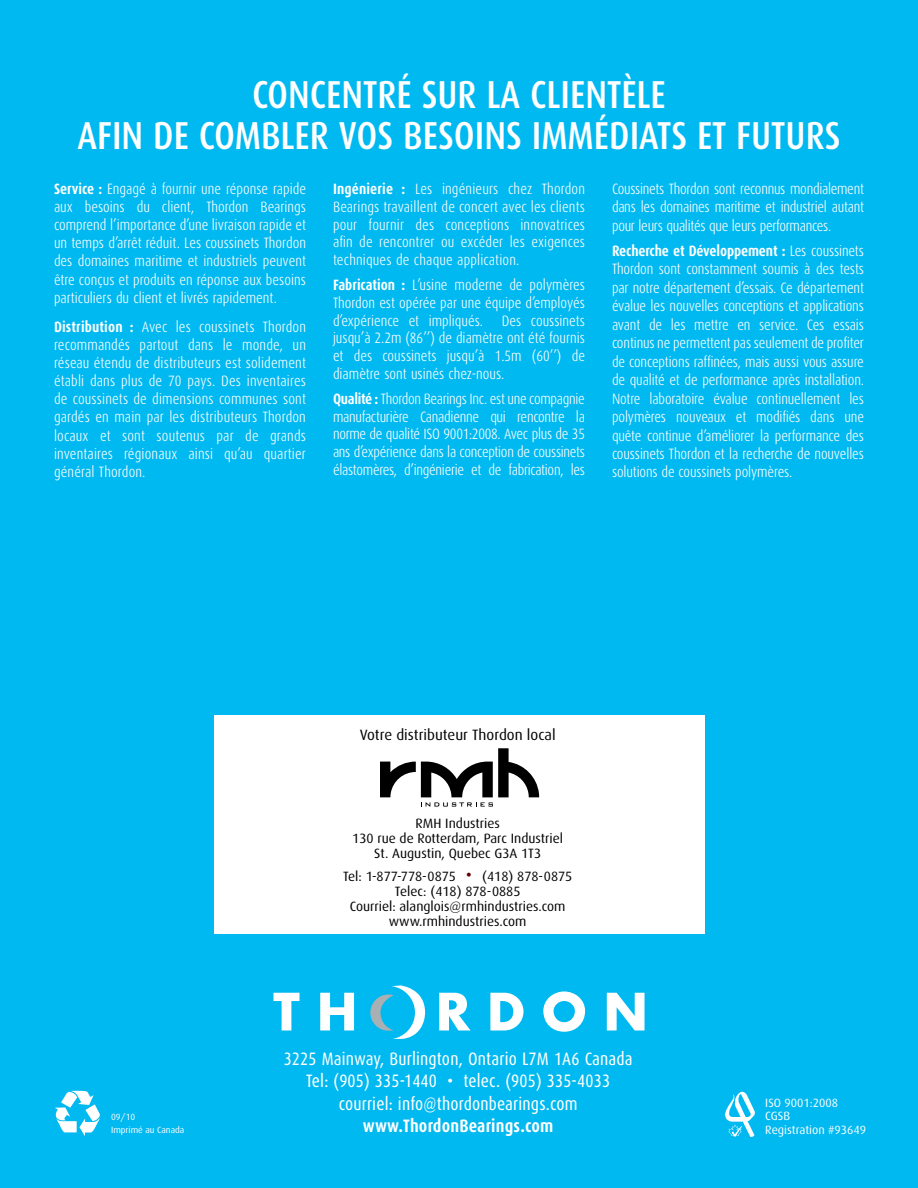
<style>
.page{position:relative;width:918px;height:1188px;background:#00b9f1}
.page>*{position:absolute;margin:0;border:0;box-sizing:border-box;transform-origin:0 0}
.t1{font:500 39px/40.5px "Dax Condensed";color:#fff;text-align:center}
.t2{font:18px/22.5px "Dax Condensed";letter-spacing:.01em;color:#fff;text-align:center}
.t3{font:700 18px "Dax Condensed";letter-spacing:.01em;color:#fff}
.t4{font:300 15px/18.1px "Dax Condensed";color:#fff;text-align:justify}
.t5{font:15px "Dax";color:#000}
.t6{font:13.5px/15px "Dax";color:#000;text-align:center}
.t7{font:12px/13.5px "Dax";color:#fff}
.t8{font:9px/13.5px "Dax";color:#fff}
.s1{font-weight:700}
.s2{font-family:"Dax Condensed";font-size:18px;color:#640000}
</style>
<div class="page">
<div style="left:214px;top:716px;width:491px;height:218px;background:#fff"></div>
<svg style="left:55px;top:1091px;width:45px;height:45px"></svg>
<svg style="left:725px;top:1091px;width:30px;height:46px"></svg>
<svg style="left:273px;top:993px;width:27px;height:37px"></svg>
<svg style="left:320px;top:993px;width:34px;height:37px"></svg>
<svg style="left:439px;top:993px;width:31px;height:37px"></svg>
<svg style="left:490px;top:993px;width:34px;height:37px"></svg>
<svg style="left:543px;top:991px;width:42px;height:41px"></svg>
<svg style="left:607px;top:993px;width:38px;height:37px"></svg>
<svg style="left:370px;top:986px;width:56px;height:53px"></svg>
<svg style="left:380px;top:748px;width:159px;height:59px"></svg>
<h1 class="t1" style="left:78px;top:75px;width:764px">CONCENTRÉ SUR LA CLIENTÈLE<br>AFIN DE COMBLER VOS BESOINS IMMÉDIATS ET FUTURS</h1>
<p class="t4" style="left:54px;top:180px;width:254px"><span class="s1">Service :</span> Engagé à fournir une réponse rapide aux besoins du client, Thordon Bearings comprend l’importance d’une livraison rapide et un temps d’arrêt réduit. Les coussinets Thordon des domaines maritime et industriels peuvent être conçus et produits en réponse aux besoins particuliers du client et livrés rapidement.</p>
<p class="t4" style="left:54px;top:318px;width:254px"><span class="s1">Distribution :</span> Avec les coussinets Thordon recommandés partout dans le monde, un réseau étendu de distributeurs est solidement établi dans plus de 70 pays. Des inventaires de coussinets de dimensions communes sont gardés en main par les distributeurs Thordon locaux et sont soutenus par de grands inventaires régionaux ainsi qu’au quartier général Thordon.</p>
<p class="t4" style="left:333px;top:180px;width:254px"><span class="s1">Ingénierie :</span> Les ingénieurs chez Thordon Bearings travaillent de concert avec les clients pour fournir des conceptions innovatrices afin de rencontrer ou excéder les exigences techniques de chaque application.</p>
<p class="t4" style="left:333px;top:276px;width:254px"><span class="s1">Fabrication :</span> L’usine moderne de polymères Thordon est opérée par une équipe d’employés d’expérience et impliqués.</p>
<p class="t4" style="left:333px;top:312px;width:254px;text-indent:169px">Des coussinets jusqu’à 2.2m (86’’) de diamètre ont été fournis et des coussinets jusqu’à 1.5m (60’’) de diamètre sont usinés chez-nous.</p>
<p class="t4" style="left:333px;top:390px;width:254px"><span class="s1">Qualité :</span> Thordon Bearings Inc. est une compagnie manufacturière Canadienne qui rencontre la norme de qualité ISO 9001:2008. Avec plus de 35 ans d’expérience dans la conception de coussinets élastomères, d’ingénierie et de fabrication, les</p>
<p class="t4" style="left:612px;top:180px;width:254px">Coussinets Thordon sont reconnus mondialement dans les domaines maritime et industriel autant pour leurs qualités que leurs performances.</p>
<p class="t4" style="left:612px;top:242px;width:254px"><span class="s1">Recherche et Développement :</span> Les coussinets Thordon sont constamment soumis à des tests par notre département d’essais. Ce département évalue les nouvelles conceptions et applications avant de les mettre en service. Ces essais continus ne permettent pas seulement de profiter de conceptions raffinées, mais aussi vous assure de qualité et de performance après installation.<br>Notre laboratoire évalue continuellement les polymères nouveaux et modifiés dans une quête continue d’améliorer la performance des coussinets Thordon et la recherche de nouvelles solutions de coussinets polymères.</p>
<p class="t5" style="left:360px;top:726px;width:197px">Votre distributeur Thordon local</p>
<p class="t6" style="left:352px;top:816px;width:212px">RMH Industries<br>130 rue de Rotterdam, Parc Industriel<br>St. Augustin, Quebec G3A 1T3</p>
<p class="t6" style="left:343px;top:869px;width:231px">Tel: 1-877-778-0875 <span class="s2">•</span> (418) 878-0875<br>Telec: (418) 878-0885<br>Courriel: alanglois@rmhindustries.com www.rmhindustries.com</p>
<p class="t8" style="left:111px;top:1110px;width:75px">09/10<br>Imprimé au Canada</p>
<p class="t2" style="left:284px;top:1048px;width:350px">3225 Mainway, Burlington, Ontario L7M 1A6 Canada<br>Tel: (905) 335-1440 • telec. (905) 335-4033 courriel: info@thordonbearings.com</p>
<p class="t3" style="left:363px;top:1116px;width:192px">www.ThordonBearings.com</p>
<p class="t7" style="left:765px;top:1096px;width:102px">ISO 9001:2008<br>CGSB<br>Registration #93649</p>
</div>
